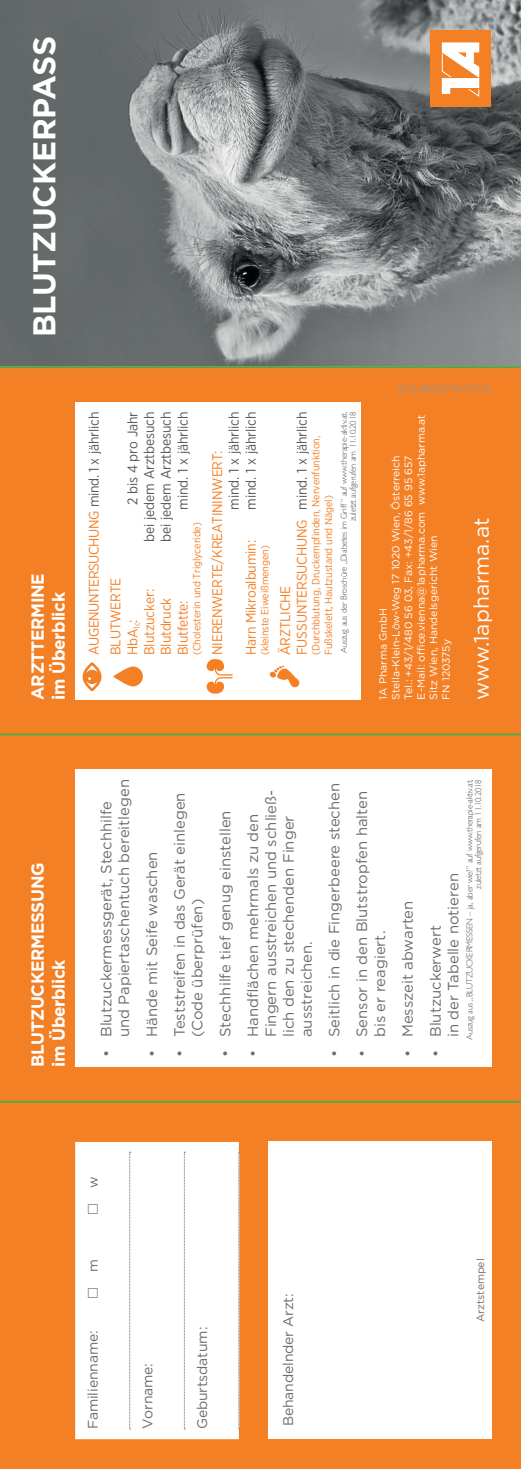
<style>
.page{position:relative;width:521px;height:1469px;background:#fff}
.page>*{position:absolute;margin:0;border:0;box-sizing:border-box;transform-origin:0 0}
.t1{font:700 31.5px "Gotham";letter-spacing:-.01em;color:#fff}
.t2{font:21px "Gotham";color:#fff}
.t3{font:700 17.5px "Gotham";letter-spacing:-.02em;color:#fff}
.t4{font:14.88px/17.8px "Gotham";color:#6c6d70}
.t5{font:14px/16.8px "Gotham Narrow";letter-spacing:-.01em;color:#f48026}
.t6{font:14px "Gotham Narrow";letter-spacing:-.01em;color:#57585a}
.t7{font:14px "Gotham";letter-spacing:-.01em;color:#6c6d70}
.t8{font:14px "Gotham Narrow";letter-spacing:-.03em;color:#f48026}
.t9{font:13.47px "Gotham";color:#6c6d70}
.t10{font:10.5px "Gotham";color:#fff}
.t11{font:10.5px/12.6px "Gotham Narrow";letter-spacing:-.01em;color:#f48026}
.t12{font:10.5px "Gotham";color:#939598}
.t13{font:10.5px "Gotham";letter-spacing:-.01em;color:#6c6d70}
.t14{font:300 8.75px/8.8px "Gill Sans";letter-spacing:-.02em;color:#57585a;text-align:right}
.s1{color:#57585a}
</style>
<div class="page">
<img style="left:0;top:0;width:521px;height:366px">
<div style="left:0;top:366px;width:521px;height:1102px;background:#f48026"></div>
<div style="left:268px;top:1141px;width:223px;height:298px;background:#fff"></div>
<div style="left:75px;top:769px;width:416px;height:298px;background:#fff"></div>
<div style="left:75px;top:1141px;width:164px;height:298px;background:#fff"></div>
<svg style="left:129px;top:1151px;width:2px;height:278px"></svg>
<svg style="left:184px;top:1151px;width:1px;height:278px"></svg>
<svg style="left:239px;top:1151px;width:1px;height:278px"></svg>
<hr style="left:0;top:366px;width:521px;height:2px;background:#40ae49">
<hr style="left:0;top:733px;width:521px;height:2px;background:#40ae49">
<hr style="left:0;top:1100px;width:521px;height:2px;background:#40ae49">
<div style="left:430px;top:30px;width:61px;height:76px;background:#f48026"></div>
<svg style="left:442px;top:43px;width:37px;height:54px"></svg>
<div style="left:75px;top:402px;width:286px;height:297px;background:#fff"></div>
<svg style="left:270px;top:665px;width:30px;height:22px"></svg>
<svg style="left:207px;top:659px;width:26px;height:34px"></svg>
<svg style="left:83px;top:662px;width:19px;height:29px"></svg>
<svg style="left:113px;top:666px;width:30px;height:20px"></svg>
<svg style="left:88px;top:1288px;width:10px;height:10px"></svg>
<svg style="left:88px;top:1204px;width:10px;height:9px"></svg>
<p class="t1" style="left:24px;top:337px;width:303px;rotate:-90deg">BLUTZUCKERPASS</p>
<p class="t3" style="left:26px;top:699px;width:128px;rotate:-90deg">ARZTTERMINE</p>
<p class="t3" style="left:47px;top:699px;width:109px;rotate:-90deg">im Überblick</p>
<p class="t8" style="left:85px;top:655px;width:245px;rotate:-90deg">AUGENUNTERSUCHUNG <span class="s1">mind. 1 x jährlich</span></p>
<p class="t6" style="left:124px;top:505px;width:95px;rotate:-90deg">2 bis 4 pro Jahr</p>
<p class="t6" style="left:157px;top:541px;width:131px;rotate:-90deg">bei jedem Arztbesuch</p>
<p class="t6" style="left:141px;top:541px;width:131px;rotate:-90deg">bei jedem Arztbesuch</p>
<p class="t6" style="left:174px;top:510px;width:99px;rotate:-90deg">mind. 1 x jährlich</p>
<p class="t11" style="left:190px;top:655px;width:134px;rotate:-90deg">(Cholesterin und Triglyceride)</p>
<p class="t5" style="left:107px;top:655px;width:79px;rotate:-90deg">BLUTWERTE<br>HbA<sub>1c</sub>:</p>
<p class="t5" style="left:141px;top:655px;width:67px;rotate:-90deg">Blutzucker:</p>
<p class="t5" style="left:157px;top:655px;width:59px;rotate:-90deg">Blutdruck</p>
<p class="t5" style="left:174px;top:655px;width:56px;rotate:-90deg">Blutfette:</p>
<p class="t6" style="left:225px;top:510px;width:99px;rotate:-90deg">mind. 1 x jährlich</p>
<p class="t6" style="left:242px;top:510px;width:99px;rotate:-90deg">mind. 1 x jährlich</p>
<p class="t5" style="left:208px;top:655px;width:206px;rotate:-90deg">NIERENWERTE/KREATININWERT:</p>
<p class="t5" style="left:242px;top:655px;width:117px;rotate:-90deg">Harn Mikroalbumin:</p>
<p class="t11" style="left:258px;top:655px;width:111px;rotate:-90deg">(kleinste Eiweißmengen)</p>
<p class="t14" style="left:339px;top:652px;width:242px;rotate:-90deg">Auszug aus der Broschüre „Diabetes im Griff “ auf www.therapie-aktiv.at,</p>
<p class="t14" style="left:348px;top:521px;width:111px;rotate:-90deg">zuletzt aufgerufen am 11.10.2018</p>
<p class="t5" style="left:276px;top:655px;width:245px;rotate:-90deg">ÄRZTLICHE<br>FUSSUNTERSUCHUNG <span class="s1">mind. 1 x jährlich</span></p>
<p class="t11" style="left:309px;top:655px;width:221px;rotate:-90deg">(Durchblutung, Druckempfinden, Nervenfunktion,<br>Fußskelett, Hautzustand und Nägel)</p>
<p class="t12" style="left:491px;top:395px;width:95px;rotate:-180deg">CVS/1A/2018/11/2</p>
<p class="t10" style="left:414px;top:699px;width:286px;rotate:-90deg">E-Mail: office.vienna@1apharma.com www.1apharma.at</p>
<p class="t10" style="left:389px;top:699px;width:245px;rotate:-90deg">Stella-Klein-Löw-Weg 17 1020 Wien, Österreich</p>
<p class="t10" style="left:402px;top:699px;width:245px;rotate:-90deg">Tel.: +43/1/480 56 03, Fax: +43/1/86 65 95 657</p>
<p class="t10" style="left:427px;top:699px;width:166px;rotate:-90deg">Sitz Wien, Handelsgericht Wien</p>
<p class="t10" style="left:376px;top:699px;width:93px;rotate:-90deg">1A Pharma GmbH</p>
<p class="t10" style="left:439px;top:699px;width:62px;rotate:-90deg">FN 120375y</p>
<p class="t2" style="left:468px;top:699px;width:183px;rotate:-90deg">www.1apharma.at</p>
<p class="t3" style="left:26px;top:1067px;width:206px;rotate:-90deg">BLUTZUCKERMESSUNG</p>
<p class="t3" style="left:47px;top:1067px;width:109px;rotate:-90deg">im Überblick</p>
<p class="t4" style="left:97px;top:1037px;width:259px;text-indent:-20px;rotate:-90deg">• Blutzuckermessgerät, Stechhilfe und Papiertaschentuch bereitlegen</p>
<p class="t4" style="left:142px;top:1057px;width:207px;rotate:-90deg">• Hände mit Seife waschen</p>
<p class="t4" style="left:170px;top:1037px;width:246px;text-indent:-20px;rotate:-90deg">• Teststreifen in das Gerät einlegen (Code überprüfen)</p>
<p class="t4" style="left:216px;top:1057px;width:248px;rotate:-90deg">• Stechhilfe tief genug einstellen</p>
<p class="t4" style="left:244px;top:1037px;width:249px;text-indent:-20px;rotate:-90deg">• Handflächen mehrmals zu den<br>Fingern ausstreichen und schließ&shy;lich den zu stechenden Finger ausstreichen.</p>
<p class="t4" style="left:325px;top:1057px;width:276px;rotate:-90deg">• Seitlich in die Fingerbeere stechen</p>
<p class="t4" style="left:353px;top:1037px;width:248px;text-indent:-20px;rotate:-90deg">• Sensor in den Blutstropfen halten bis er reagiert.</p>
<p class="t4" style="left:398px;top:1057px;width:158px;rotate:-90deg">• Messzeit abwarten</p>
<p class="t14" style="left:465px;top:1039px;width:262px;rotate:-90deg">Auszug aus „BLUTZUCKERMESSEN – ja, aber wie?” auf www.therapie-aktiv.at, zuletzt aufgerufen am 11.10.2018</p>
<p class="t4" style="left:426px;top:1037px;width:166px;text-indent:-20px;rotate:-90deg">• Blutzuckerwert<br>in der Tabelle notieren</p>
<p class="t9" style="left:84px;top:1188px;width:13px;rotate:-90deg">w</p>
<p class="t9" style="left:84px;top:1272px;width:14px;rotate:-90deg">m</p>
<p class="t7" style="left:84px;top:1429px;width:100px;rotate:-90deg">Familienname:</p>
<p class="t7" style="left:138px;top:1429px;width:68px;rotate:-90deg">Vorname:</p>
<p class="t7" style="left:193px;top:1429px;width:104px;rotate:-90deg">Geburtsdatum:</p>
<p class="t7" style="left:279px;top:1426px;width:134px;rotate:-90deg">Behandelnder Arzt:</p>
<p class="t13" style="left:474px;top:1321px;width:65px;rotate:-90deg">Arztstempel</p>
</div>
